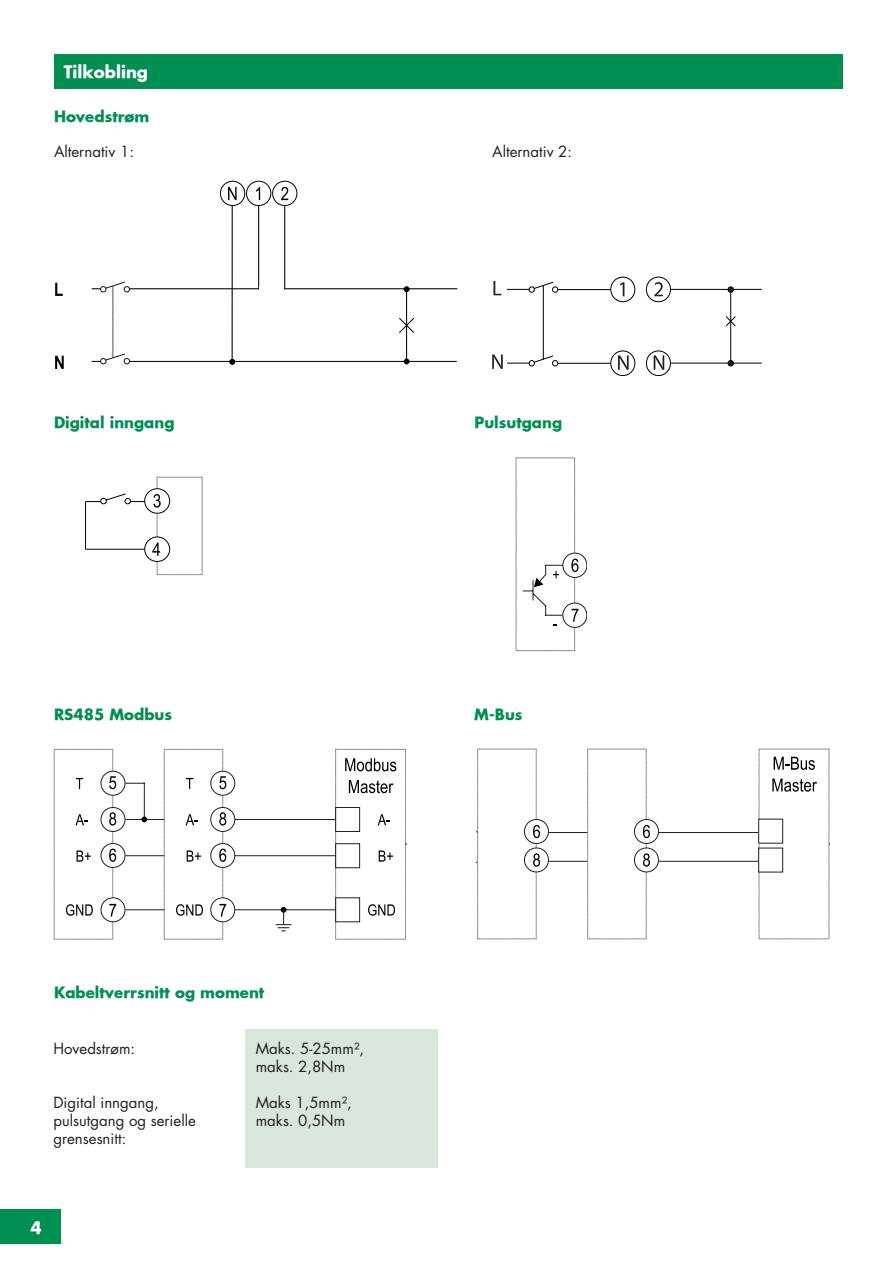
<style>
.page{position:relative;width:893px;height:1263px;background:#fff}
.page>*{position:absolute;margin:0;border:0;box-sizing:border-box;transform-origin:0 0}
.t1{font:700 16.5px "Futura";color:#fff}
.t2{font:15px/18px "Futura";color:#231f20}
.t3{font:700 15px "Futura";color:#008f53}
</style>
<div class="page">
<div style="left:0;top:1209px;width:60px;height:34px;background:#008f53"></div>
<div style="left:245px;top:1029px;width:192px;height:138px;background:#d8e6db"></div>
<div style="left:54px;top:54px;width:788px;height:34px;background:#008f53"></div>
<hr style="left:85px;top:502px;width:1px;height:47px;background:#000">
<hr style="left:86px;top:501px;width:59px;height:1px;background:#000">
<hr style="left:86px;top:549px;width:59px;height:1px;background:#000">
<div style="left:103px;top:497px;width:25px;height:8px;border:1px solid #fff"></div>
<svg style="left:101px;top:493px;width:30px;height:11px"></svg>
<div style="left:145px;top:537px;width:25px;height:25px;border:1px solid #000;border-radius:50%"></div>
<div style="left:145px;top:489px;width:25px;height:24px;border:1px solid #000;border-radius:50%"></div>
<svg style="left:152px;top:542px;width:8px;height:14px"></svg>
<svg style="left:153px;top:494px;width:8px;height:14px"></svg>
<div style="left:524px;top:819px;width:25px;height:25px;border:1px solid #231f20;border-radius:50%"></div>
<div style="left:634px;top:819px;width:25px;height:25px;border:1px solid #231f20;border-radius:50%"></div>
<svg style="left:774px;top:757px;width:41px;height:13px"></svg>
<svg style="left:772px;top:778px;width:45px;height:14px"></svg>
<svg style="left:476px;top:822px;width:354px;height:117px"></svg>
<div style="left:101px;top:771px;width:24px;height:24px;border:1px solid #231f20;border-radius:50%"></div>
<div style="left:101px;top:807px;width:24px;height:25px;border:1px solid #231f20;border-radius:50%"></div>
<div style="left:101px;top:843px;width:24px;height:25px;border:1px solid #231f20;border-radius:50%"></div>
<div style="left:101px;top:898px;width:24px;height:24px;border:1px solid #231f20;border-radius:50%"></div>
<hr style="left:125px;top:855px;width:39px;height:1px;background:#231f20">
<hr style="left:235px;top:855px;width:101px;height:1px;background:#231f20">
<hr style="left:235px;top:909px;width:101px;height:1px;background:#231f20">
<hr style="left:125px;top:909px;width:39px;height:1px;background:#231f20">
<hr style="left:125px;top:819px;width:39px;height:1px;background:#231f20">
<hr style="left:235px;top:819px;width:101px;height:1px;background:#231f20">
<svg style="left:125px;top:783px;width:19px;height:1px"></svg>
<hr style="left:144px;top:782px;width:1px;height:37px;background:#231f20">
<div style="left:335px;top:807px;width:25px;height:25px;border:1px solid #231f20"></div>
<div style="left:335px;top:843px;width:25px;height:25px;background:#fff;border:1px solid #231f20"></div>
<div style="left:335px;top:898px;width:25px;height:24px;background:#fff;border:1px solid #231f20"></div>
<div style="left:211px;top:771px;width:24px;height:24px;border:1px solid #231f20;border-radius:50%"></div>
<div style="left:211px;top:807px;width:24px;height:25px;border:1px solid #231f20;border-radius:50%"></div>
<div style="left:211px;top:843px;width:24px;height:25px;border:1px solid #231f20;border-radius:50%"></div>
<div style="left:211px;top:898px;width:24px;height:24px;border:1px solid #231f20;border-radius:50%"></div>
<svg style="left:142px;top:817px;width:5px;height:5px"></svg>
<svg style="left:276px;top:907px;width:15px;height:25px"></svg>
<svg style="left:109px;top:776px;width:7px;height:13px"></svg>
<svg style="left:76px;top:778px;width:7px;height:11px"></svg>
<svg style="left:76px;top:814px;width:12px;height:11px"></svg>
<svg style="left:77px;top:850px;width:14px;height:12px"></svg>
<svg style="left:66px;top:904px;width:27px;height:12px"></svg>
<svg style="left:186px;top:778px;width:7px;height:11px"></svg>
<svg style="left:186px;top:814px;width:12px;height:11px"></svg>
<svg style="left:187px;top:850px;width:14px;height:12px"></svg>
<svg style="left:176px;top:904px;width:27px;height:12px"></svg>
<svg style="left:378px;top:814px;width:12px;height:11px"></svg>
<svg style="left:379px;top:850px;width:14px;height:12px"></svg>
<svg style="left:368px;top:904px;width:27px;height:12px"></svg>
<svg style="left:109px;top:812px;width:7px;height:13px"></svg>
<svg style="left:109px;top:848px;width:7px;height:14px"></svg>
<svg style="left:109px;top:904px;width:7px;height:13px"></svg>
<svg style="left:219px;top:776px;width:7px;height:13px"></svg>
<svg style="left:219px;top:812px;width:7px;height:13px"></svg>
<svg style="left:219px;top:848px;width:7px;height:14px"></svg>
<svg style="left:219px;top:904px;width:7px;height:13px"></svg>
<svg style="left:345px;top:758px;width:51px;height:13px"></svg>
<svg style="left:349px;top:780px;width:44px;height:13px"></svg>
<svg style="left:55px;top:283px;width:8px;height:13px"></svg>
<svg style="left:55px;top:356px;width:9px;height:13px"></svg>
<hr style="left:92px;top:289px;width:365px;height:1px;background:#000">
<hr style="left:92px;top:361px;width:365px;height:1px;background:#000">
<div style="left:102px;top:357px;width:26px;height:9px;background:#fff;border:1px solid #fff"></div>
<svg style="left:100px;top:281px;width:30px;height:83px"></svg>
<svg style="left:209px;top:181px;width:205px;height:184px"></svg>
<div style="left:204px;top:212px;width:27px;height:48px;background:#fff"></div>
<div style="left:234px;top:212px;width:17px;height:48px;background:#fff"></div>
<div style="left:563px;top:553px;width:24px;height:25px;border:1px solid #231f20;border-radius:50%"></div>
<svg style="left:522px;top:558px;width:65px;height:94px"></svg>
<div style="left:531px;top:285px;width:25px;height:9px;border:1px solid #fff"></div>
<div style="left:611px;top:351px;width:24px;height:25px;border:1px solid #000;border-radius:50%"></div>
<div style="left:611px;top:277px;width:24px;height:25px;border:1px solid #000;border-radius:50%"></div>
<svg style="left:620px;top:282px;width:4px;height:14px"></svg>
<svg style="left:618px;top:355px;width:11px;height:15px"></svg>
<hr style="left:558px;top:289px;width:53px;height:1px;background:#000">
<svg style="left:507px;top:282px;width:51px;height:10px"></svg>
<hr style="left:558px;top:363px;width:53px;height:1px;background:#000">
<hr style="left:730px;top:290px;width:1px;height:73px;background:#000">
<svg style="left:646px;top:351px;width:24px;height:25px"></svg>
<div style="left:646px;top:351px;width:25px;height:25px;border:1px solid #000;border-radius:50%"></div>
<svg style="left:646px;top:277px;width:24px;height:25px"></svg>
<div style="left:646px;top:277px;width:25px;height:25px;border:1px solid #000;border-radius:50%"></div>
<svg style="left:654px;top:282px;width:9px;height:14px"></svg>
<svg style="left:654px;top:355px;width:10px;height:15px"></svg>
<svg style="left:493px;top:281px;width:8px;height:14px"></svg>
<svg style="left:492px;top:354px;width:66px;height:15px"></svg>
<hr style="left:671px;top:289px;width:91px;height:1px;background:#000">
<hr style="left:671px;top:363px;width:91px;height:1px;background:#000">
<svg style="left:728px;top:360px;width:6px;height:6px"></svg>
<svg style="left:726px;top:316px;width:10px;height:10px"></svg>
<hr style="left:543px;top:285px;width:1px;height:75px;background:#000">
<svg style="left:728px;top:287px;width:6px;height:6px"></svg>
<p class="t1" style="left:64px;top:60px;width:86px">Tilkobling</p>
<p class="t3" style="left:54px;top:106px;width:97px">Hovedstrøm</p>
<p class="t2" style="left:54px;top:143px;width:81px">Alternativ 1:</p>
<p class="t2" style="left:492px;top:143px;width:81px">Alternativ 2:</p>
<p class="t3" style="left:54px;top:412px;width:122px">Digital inngang</p>
<p class="t3" style="left:474px;top:412px;width:89px">Pulsutgang</p>
<p class="t3" style="left:54px;top:704px;width:120px">RS485 Modbus</p>
<p class="t3" style="left:474px;top:704px;width:50px">M-Bus</p>
<p class="t3" style="left:54px;top:982px;width:212px">Kabeltverrsnitt og moment</p>
<p class="t2" style="left:256px;top:1039px;width:110px">Maks. 5-25mm², maks. 2,8Nm</p>
<p class="t2" style="left:256px;top:1093px;width:98px">Maks 1,5mm², maks. 0,5Nm</p>
<p class="t2" style="left:53px;top:1039px;width:83px">Hovedstrøm:</p>
<p class="t2" style="left:53px;top:1093px;width:144px">Digital inngang, pulsutgang og serielle grensesnitt:</p>
<p class="t1" style="left:31px;top:1216px;width:13px">4</p>
</div>
